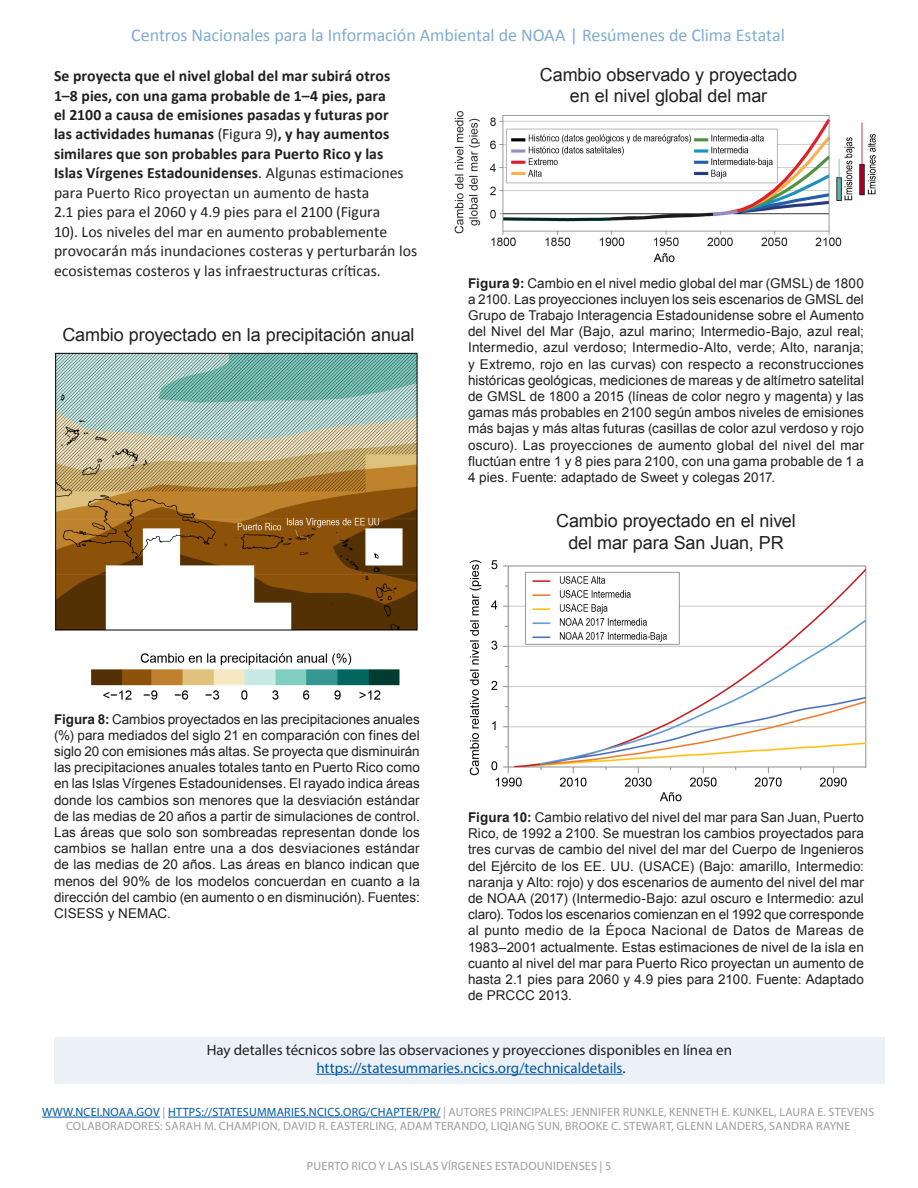
<style>
.page{position:relative;width:918px;height:1188px;background:#fff}
.page>*{position:absolute;margin:0;border:0;box-sizing:border-box;transform-origin:0 0}
.Title-Figure_BLACK{font:18px/21.6px "Arial";letter-spacing:-.005em;color:#231f20;text-align:center}
.t1{font:18px "Calibri";letter-spacing:-.005em;color:#80abd2}
.Body{font:15.75px/19.5px "Calibri";color:#231f20}
.Footnote{font:15px "Myriad Pro";color:#231f20}
.Footnote-2{font:15px "Myriad Pro";color:#0057a5}
.Figure_Caption{font:13.5px/16.2px "Arial";letter-spacing:.005em;color:#231f20;text-align:justify}
.t2{font:12px "Myriad Pro";letter-spacing:.02em;color:#9b9da0}
.s1{font-weight:700}
.s2{color:#231f20}
.s3{color:#0057a5}
</style>
<div class="page">
<hr style="left:42px;top:1117px;width:118px;height:1px;background:#0057a5">
<hr style="left:168px;top:1117px;width:272px;height:1px;background:#0057a5">
<div style="left:54px;top:1037px;width:831px;height:46px;background:#ecf1f8"></div>
<hr style="left:316px;top:1074px;width:307px;height:1px;background:#0057a5">
<img style="left:55px;top:352px;width:363px;height:348px">
<img style="left:454px;top:111px;width:422px;height:151px">
<img style="left:469px;top:560px;width:397px;height:242px">
<h1 class="t1" style="left:131px;top:23px;width:655px">Centros Nacionales para la Información Ambiental de NOAA | Resúmenes de Clima Estatal</h1>
<p class="Body" style="left:54px;top:66px;width:365px"><span class="s1">Se proyecta que el nivel global del mar subirá otros 1–8 pies, con una gama probable de 1–4 pies, para<br>el 2100 a causa de emisiones pasadas y futuras por<br>las actividades humanas</span> (Figura 9)<span class="s1">, y hay aumentos similares que son probables para Puerto Rico y las<br>Islas Vírgenes Estadounidenses</span>. Algunas estimaciones para Puerto Rico proyectan un aumento de hasta<br>2.1 pies para el 2060 y 4.9 pies para el 2100 (Figura<br>10). Los niveles del mar en aumento probablemente provocarán más inundaciones costeras y perturbarán los ecosistemas costeros y las infraestructuras críticas.</p>
<p class="Title-Figure_BLACK" style="left:540px;top:64px;width:259px">Cambio observado y proyectado en el nivel global del mar</p>
<p class="Figure_Caption" style="left:468px;top:275px;width:398px"><span class="s1">Figura 9:</span> Cambio en el nivel medio global del mar (GMSL) de 1800 a 2100. Las proyecciones incluyen los seis escenarios de GMSL del Grupo de Trabajo Interagencia Estadounidense sobre el Aumento del Nivel del Mar (Bajo, azul marino; Intermedio-Bajo, azul real; Intermedio, azul verdoso; Intermedio-Alto, verde; Alto, naranja; y Extremo, rojo en las curvas) con respecto a reconstrucciones históricas geológicas, mediciones de mareas y de altímetro satelital de GMSL de 1800 a 2015 (líneas de color negro y magenta) y las gamas más probables en 2100 según ambos niveles de emisiones más bajas y más altas futuras (casillas de color azul verdoso y rojo oscuro). Las proyecciones de aumento global del nivel del mar fluctúan entre 1 y 8 pies para 2100, con una gama probable de 1 a 4 pies. Fuente: adaptado de Sweet y colegas 2017.</p>
<p class="Title-Figure_BLACK" style="left:556px;top:510px;width:241px">Cambio proyectado en el nivel del mar para San Juan, PR</p>
<p class="Title-Figure_BLACK" style="left:62px;top:324px;width:354px">Cambio proyectado en la precipitación anual</p>
<p class="Figure_Caption" style="left:54px;top:711px;width:367px"><span class="s1">Figura 8:</span> Cambios proyectados en las precipitaciones anuales (%) para mediados del siglo 21 en comparación con fines del siglo 20 con emisiones más altas. Se proyecta que disminuirán las precipitaciones anuales totales tanto en Puerto Rico como en las Islas Vírgenes Estadounidenses. El rayado indica áreas donde los cambios son menores que la desviación estándar de las medias de 20 años a partir de simulaciones de control.<br>Las áreas que solo son sombreadas representan donde los cambios se hallan entre una a dos desviaciones estándar de las medias de 20 años. Las áreas en blanco indican que menos del 90% de los modelos concuerdan en cuanto a la dirección del cambio (en aumento o en disminución). Fuentes:<br>CISESS y NEMAC.</p>
<p class="Figure_Caption" style="left:468px;top:809px;width:398px"><span class="s1">Figura 10:</span> Cambio relativo del nivel del mar para San Juan, Puerto Rico, de 1992 a 2100. Se muestran los cambios proyectados para tres curvas de cambio del nivel del mar del Cuerpo de Ingenieros del Ejército de los EE. UU. (USACE) (Bajo: amarillo, Intermedio: naranja y Alto: rojo) y dos escenarios de aumento del nivel del mar de NOAA (2017) (Intermedio-Bajo: azul oscuro e Intermedio: azul claro). Todos los escenarios comienzan en el 1992 que corresponde al punto medio de la Época Nacional de Datos de Mareas de 1983–2001 actualmente. Estas estimaciones de nivel de la isla en cuanto al nivel del mar para Puerto Rico proyectan un aumento de hasta 2.1 pies para 2060 y 4.9 pies para 2100. Fuente: Adaptado de PRCCC 2013.</p>
<p class="Footnote" style="left:207px;top:1040px;width:527px">Hay detalles técnicos sobre las observaciones y proyecciones disponibles en línea en</p>
<p class="Footnote-2" style="left:316px;top:1058px;width:311px">https://statesummaries.ncics.org/technicaldetails<span class="s2">.</span></p>
<p class="t2" style="left:42px;top:1105px;width:834px"><span class="s3">WWW.NCEI.NOAA.GOV</span> | <span class="s3">HTTPS://STATESUMMARIES.NCICS.ORG/CHAPTER/PR/</span> | AUTORES PRINCIPALES: JENNIFER RUNKLE, KENNETH E. KUNKEL, LAURA E. STEVENS</p>
<p class="t2" style="left:66px;top:1119px;width:786px">COLABORADORES: SARAH M. CHAMPION, DAVID R. EASTERLING, ADAM TERANDO, LIQIANG SUN, BROOKE C. STEWART, GLENN LANDERS, SANDRA RAYNE</p>
<p class="t2" style="left:307px;top:1159px;width:306px">PUERTO RICO Y LAS ISLAS VÍRGENES ESTADOUNIDENSES | 5</p>
</div>
